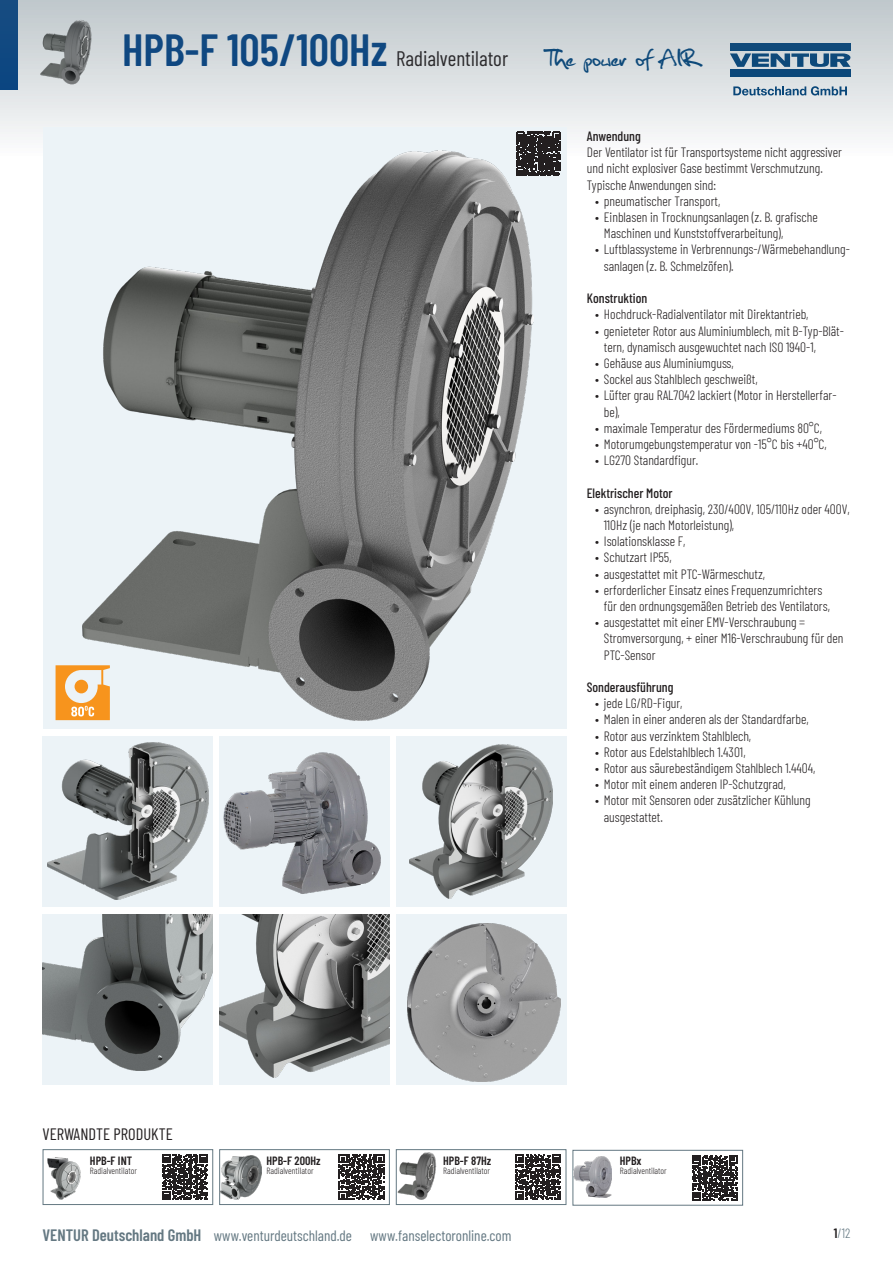
<style>
.page{position:relative;width:893px;height:1263px;background:#fff}
.page>*{position:absolute;margin:0;border:0;box-sizing:border-box;transform-origin:0 0}
.t1{font:32.4px "Christopherhand";color:#004279}
.t2{font:21px "Barlow Condensed";color:#231f20}
.MODULETITLE{font:16.5px "Barlow Condensed";color:#231f20}
.t3{font:15px "Barlow Condensed";color:#647882}
.DESCRIPTION{font:300 13.5px/16.2px "Barlow Condensed";color:#231f20}
.DESCRIPTION-2{font:500 13.5px "Barlow Condensed";color:#231f20}
.t4{font:300 13.5px "Barlow Condensed";color:#647882}
.RELATED{font:600 12px "Barlow Condensed";color:#231f20}
.RELATED-2{font:300 9px "Barlow Condensed";color:#231f20}
.s1{font-weight:600;font-size:45px;color:#014081}
.s2{font-weight:600;font-size:16.5px}
.s3{font-weight:600;color:#231f20}
</style>
<div class="page">
<svg style="left:0;top:0;width:893px;height:157px;background:#d0d7db"></svg>
<div style="left:43px;top:128px;width:523px;height:601px;background:#ecf3f7"></div>
<img style="left:83px;top:150px;width:450px;height:571px">
<div style="left:219px;top:736px;width:171px;height:170px;background:#ecf3f7"></div>
<img style="left:223px;top:752px;width:158px;height:142px">
<div style="left:219px;top:914px;width:171px;height:170px;background:#ecf3f7"></div>
<img style="left:219px;top:914px;width:171px;height:164px">
<div style="left:396px;top:736px;width:170px;height:170px;background:#ecf3f7"></div>
<img style="left:410px;top:744px;width:143px;height:154px">
<div style="left:396px;top:914px;width:170px;height:170px;background:#ecf3f7"></div>
<img style="left:407px;top:923px;width:153px;height:159px">
<div style="left:43px;top:736px;width:170px;height:170px;background:#ecf3f7"></div>
<img style="left:48px;top:743px;width:160px;height:157px">
<div style="left:43px;top:914px;width:170px;height:170px;background:#ecf3f7"></div>
<img style="left:43px;top:914px;width:170px;height:156px">
<div style="left:43px;top:1149px;width:170px;height:56px;border:1px solid #647882"></div>
<div style="left:219px;top:1149px;width:171px;height:56px;border:1px solid #647882"></div>
<div style="left:396px;top:1149px;width:170px;height:56px;border:1px solid #647882"></div>
<img style="left:43px;top:1157px;width:38px;height:43px">
<img style="left:220px;top:1156px;width:41px;height:43px">
<img style="left:396px;top:1151px;width:43px;height:53px">
<div style="left:573px;top:1150px;width:170px;height:55px;border:1px solid #647882"></div>
<img style="left:573px;top:1157px;width:39px;height:40px">
<svg style="left:692px;top:1155px;width:45px;height:45px"></svg>
<svg style="left:56px;top:665px;width:54px;height:55px"></svg>
<svg style="left:162px;top:1154px;width:46px;height:46px"></svg>
<svg style="left:339px;top:1154px;width:45px;height:46px"></svg>
<svg style="left:515px;top:1154px;width:46px;height:46px"></svg>
<svg style="left:517px;top:132px;width:43px;height:43px;background:#373435"></svg>
<h2 class="t2" style="left:122px;top:44px;width:387px"><span class="s1">HPB-F 105/100Hz</span> Radialventilator</h2>
<h1 class="t1" style="left:549px;top:44px;width:153px">The power of AIR</h1>
<p class="DESCRIPTION-2" style="left:587px;top:127px;width:55px">Anwendung</p>
<p class="DESCRIPTION" style="left:587px;top:143px;width:257px">Der Ventilator ist für Transportsysteme nicht aggressiver und nicht explosiver Gase bestimmt Verschmutzung.<br>Typische Anwendungen sind:</p>
<p class="DESCRIPTION" style="left:595px;top:192px;width:127px">• pneumatischer Transport,</p>
<p class="DESCRIPTION" style="left:604px;top:208px;width:216px;text-indent:-9px">• Einblasen in Trocknungsanlagen (z. B. grafische<br>Maschinen und Kunststoffverarbeitung),</p>
<p class="DESCRIPTION" style="left:604px;top:241px;width:248px;text-indent:-9px">• Luftblassysteme in Verbrennungs-/Wärmebehandlung&shy;sanlagen (z. B. Schmelzöfen).</p>
<p class="DESCRIPTION-2" style="left:587px;top:289px;width:62px">Konstruktion</p>
<p class="DESCRIPTION" style="left:595px;top:305px;width:215px">• Hochdruck-Radialventilator mit Direktantrieb,</p>
<p class="DESCRIPTION" style="left:604px;top:322px;width:242px;text-indent:-9px">• genieteter Rotor aus Aluminiumblech, mit B-Typ-Blät&shy;tern, dynamisch ausgewuchtet nach ISO 1940-1,</p>
<p class="DESCRIPTION" style="left:595px;top:354px;width:140px">• Gehäuse aus Aluminiumguss,</p>
<p class="DESCRIPTION" style="left:595px;top:370px;width:164px">• Sockel aus Stahlblech geschweißt,</p>
<p class="DESCRIPTION" style="left:604px;top:386px;width:234px;text-indent:-9px">• Lüfter grau RAL7042 lackiert (Motor in Herstellerfar&shy;be),</p>
<p class="DESCRIPTION" style="left:595px;top:419px;width:228px">• maximale Temperatur des Fördermediums 80°C,</p>
<p class="DESCRIPTION" style="left:595px;top:435px;width:233px">• Motorumgebungstemperatur von -15°C bis +40°C,</p>
<p class="DESCRIPTION" style="left:595px;top:451px;width:104px">• LG270 Standardfigur.</p>
<p class="DESCRIPTION-2" style="left:587px;top:483px;width:87px">Elektrischer Motor</p>
<p class="DESCRIPTION" style="left:604px;top:500px;width:247px;text-indent:-9px">• asynchron, dreiphasig, 230/400V, 105/110Hz oder 400V,<br>110Hz (je nach Motorleistung),</p>
<p class="DESCRIPTION" style="left:595px;top:532px;width:92px">• Isolationsklasse F,</p>
<p class="DESCRIPTION" style="left:595px;top:548px;width:78px">• Schutzart IP55,</p>
<p class="DESCRIPTION" style="left:595px;top:565px;width:171px">• ausgestattet mit PTC-Wärmeschutz,</p>
<p class="DESCRIPTION" style="left:604px;top:581px;width:228px;text-indent:-9px">• erforderlicher Einsatz eines Frequenzumrichters für den ordnungsgemäßen Betrieb des Ventilators,</p>
<p class="DESCRIPTION" style="left:604px;top:613px;width:241px;text-indent:-9px">• ausgestattet mit einer EMV-Verschraubung =<br>Stromversorgung, + einer M16-Verschraubung für den<br>PTC-Sensor</p>
<p class="DESCRIPTION-2" style="left:587px;top:677px;width:88px">Sonderausführung</p>
<p class="DESCRIPTION" style="left:595px;top:694px;width:89px">• jede LG/RD-Figur,</p>
<p class="DESCRIPTION" style="left:595px;top:710px;width:215px">• Malen in einer anderen als der Standardfarbe,</p>
<p class="DESCRIPTION" style="left:595px;top:727px;width:157px">• Rotor aus verzinktem Stahlblech,</p>
<p class="DESCRIPTION" style="left:595px;top:743px;width:152px">• Rotor aus Edelstahlblech 1.4301,</p>
<p class="DESCRIPTION" style="left:595px;top:759px;width:222px">• Rotor aus säurebeständigem Stahlblech 1.4404,</p>
<p class="DESCRIPTION" style="left:595px;top:775px;width:192px">• Motor mit einem anderen IP-Schutzgrad,</p>
<p class="DESCRIPTION" style="left:604px;top:791px;width:208px;text-indent:-9px">• Motor mit Sensoren oder zusätzlicher Kühlung ausgestattet.</p>
<p class="MODULETITLE" style="left:43px;top:1123px;width:132px">VERWANDTE PRODUKTE</p>
<p class="RELATED" style="left:90px;top:1152px;width:44px">HPB-F INT</p>
<p class="RELATED-2" style="left:90px;top:1164px;width:48px">Radialventilator</p>
<p class="RELATED" style="left:267px;top:1152px;width:56px">HPB-F 200Hz</p>
<p class="RELATED-2" style="left:267px;top:1164px;width:48px">Radialventilator</p>
<p class="RELATED" style="left:443px;top:1152px;width:50px">HPB-F 87Hz</p>
<p class="RELATED-2" style="left:443px;top:1164px;width:48px">Radialventilator</p>
<p class="RELATED" style="left:620px;top:1152px;width:23px">HPBx</p>
<p class="RELATED-2" style="left:620px;top:1165px;width:48px">Radialventilator</p>
<p class="t3" style="left:43px;top:1225px;width:470px"><span class="s2">VENTUR Deutschland GmbH</span> www.venturdeutschland.de www.fanselectoronline.com</p>
<p class="t4" style="left:834px;top:1224px;width:18px"><span class="s3">1</span>/12</p>
</div>
